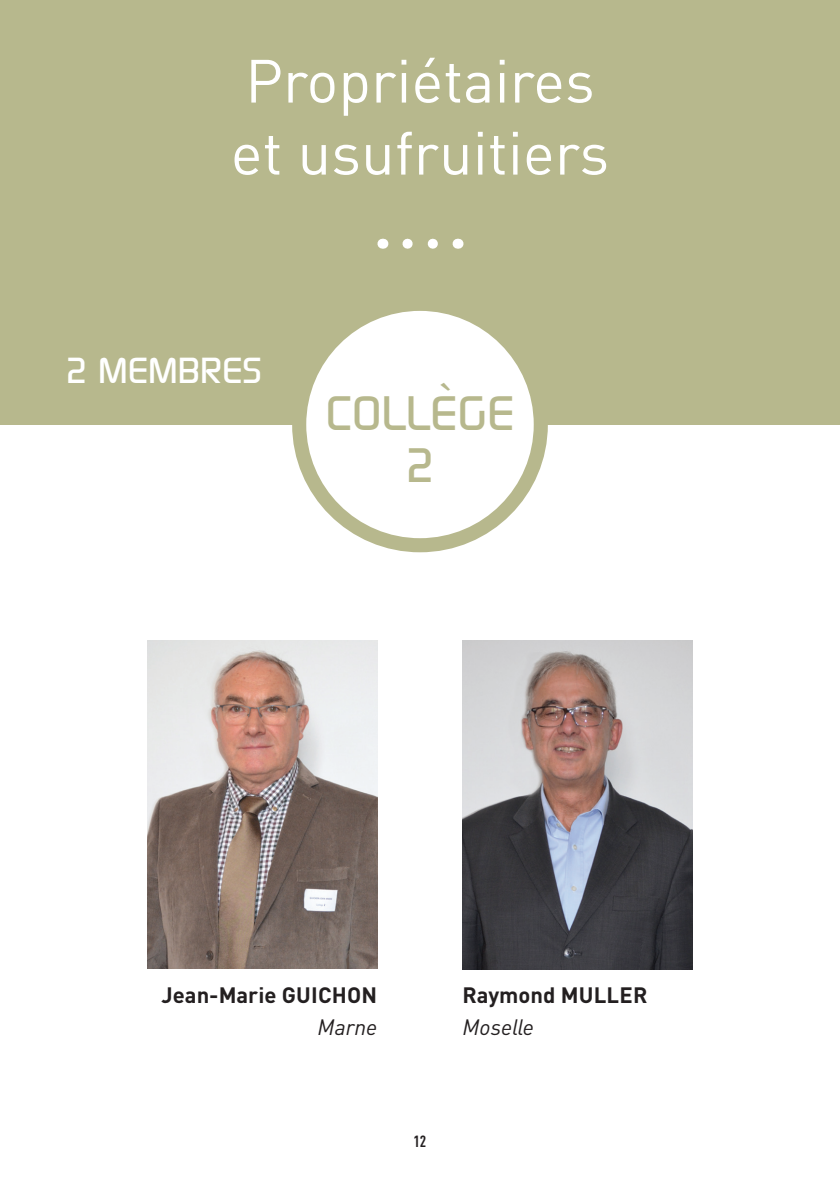
<style>
.page{position:relative;width:840px;height:1191px;background:#fff}
.page>*{position:absolute;margin:0;border:0;box-sizing:border-box;transform-origin:0 0}
.t1{font:60px/72px "DIN Pro";color:#fff}
.t2{font:500 48px/52px "Continuum";letter-spacing:-.01em;color:#b7b88d;text-align:center}
.t3{font:500 36px "Continuum";color:#fff}
.t4{font:700 22px "DIN Pro";letter-spacing:.01em;color:#231f20}
.t5{font:italic 22px "DIN Pro";color:#231f20}
.t6{font:700 condensed 16px "DIN Pro";color:#231f20}
</style>
<div class="page">
<div style="left:0;top:0;width:839px;height:424px;background:#b7b88d"></div>
<svg style="left:407px;top:239px;width:31px;height:10px"></svg>
<img style="left:148px;top:641px;width:229px;height:327px">
<img style="left:462px;top:641px;width:230px;height:328px">
<div style="left:299px;top:304px;width:241px;height:241px;background:#fff;border-radius:50%"></div>
<div style="left:292px;top:297px;width:255px;height:255px;border:14px solid #b7b88d;border-radius:50%"></div>
<h1 class="t1" style="left:230px;top:39px;width:380px">Propriétaires et usufruitiers</h1>
<h3 class="t3" style="left:65px;top:347px;width:198px">2 MEMBRES</h3>
<h2 class="t2" style="left:325px;top:385px;width:190px">COLLÈGE<br>2</h2>
<p class="t4" style="left:161px;top:976px;width:213px">Jean-Marie Guichon</p>
<p class="t5" style="left:317px;top:1009px;width:61px">Marne</p>
<p class="t4" style="left:462px;top:976px;width:186px">Raymond Muller</p>
<p class="t5" style="left:462px;top:1009px;width:73px">Moselle</p>
<p class="t6" style="left:413px;top:1128px;width:14px">12</p>
</div>
